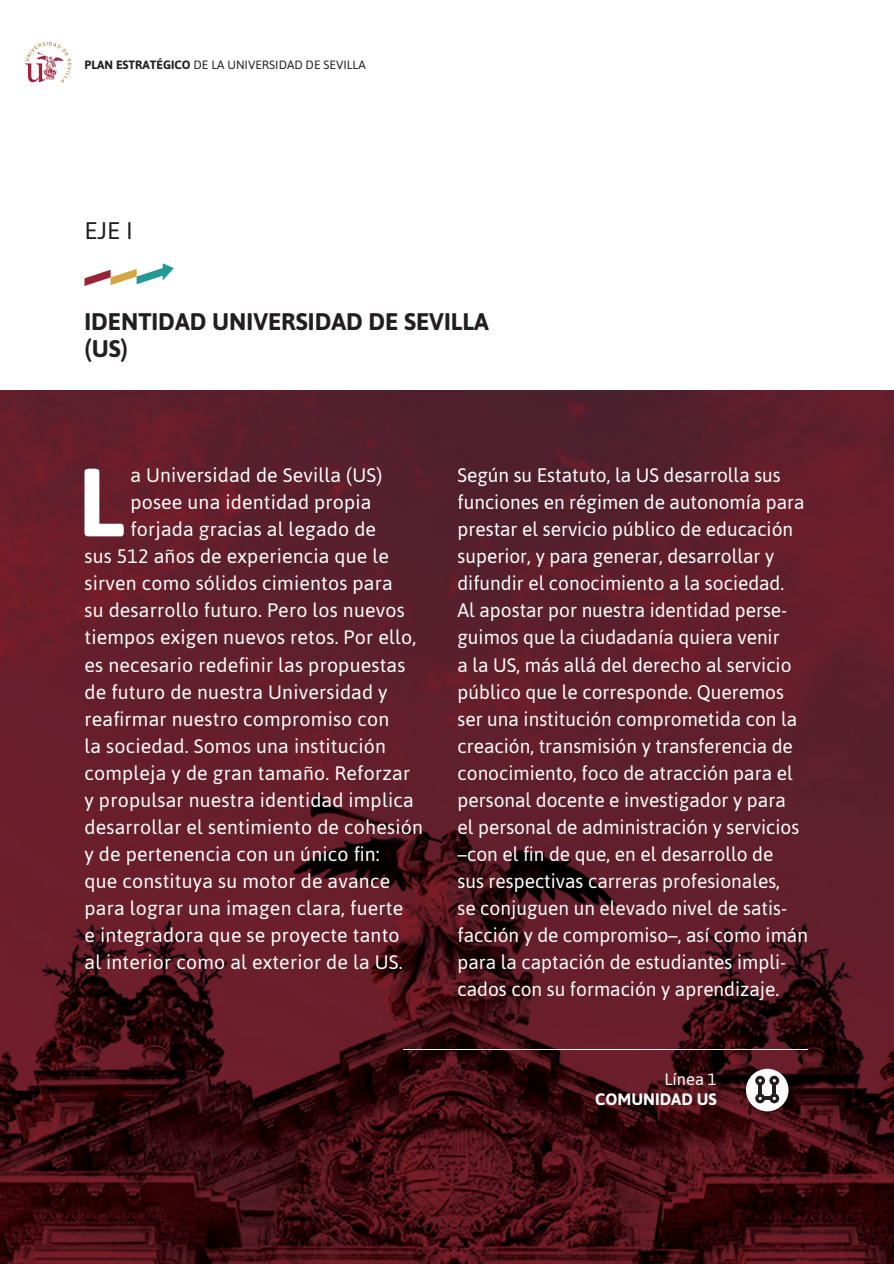
<style>
.page{position:relative;width:894px;height:1264px;background:#fff}
.page>*{position:absolute;margin:0;border:0;box-sizing:border-box;transform-origin:0 0}
.t1{font:700 96.45px "Asap";color:#fff}
.t2{font:700 24px/26.5px "Asap";color:#231f20}
.t3{font:24px "Asap";color:#231f20}
.t4{font:19.5px/27px "Asap";color:#fff}
.t5{font:700 16.5px "Asap";color:#fff}
.t6{font:16.5px "Asap";color:#fff}
.t7{font:12px "Asap";color:#231f20}
.s1{font-weight:700}
</style>
<div class="page">
<svg style="left:25px;top:42px;width:46px;height:41px"></svg>
<svg style="left:84px;top:263px;width:90px;height:23px"></svg>
<img style="left:0;top:391px;width:892px;height:872px">
<hr style="left:403px;top:1049px;width:404px;height:1px;background:#fff">
<div style="left:745px;top:1068px;width:43px;height:43px;background:#fff;border-radius:50%"></div>
<hr style="left:758px;top:1080px;width:3px;height:18px;background:#231f20">
<hr style="left:772px;top:1080px;width:3px;height:18px;background:#231f20">
<svg style="left:755px;top:1093px;width:24px;height:10px"></svg>
<svg style="left:755px;top:1075px;width:24px;height:10px"></svg>
<p class="t7" style="left:84px;top:57px;width:283px"><span class="s1">PLAN ESTRATÉGICO</span> DE LA UNIVERSIDAD DE SEVILLA</p>
<p class="t3" style="left:84px;top:214px;width:50px">EJE I</p>
<p class="t2" style="left:84px;top:307px;width:406px">IDENTIDAD UNIVERSIDAD DE SEVILLA (US)</p>
<h1 class="t1" style="left:78px;top:437px;width:48px">L</h1>
<p class="t4" style="left:130px;top:461px;width:253px">a Universidad de Sevilla (US)</p>
<p class="t4" style="left:130px;top:488px;width:243px">posee una identidad propia</p>
<p class="t4" style="left:130px;top:515px;width:247px">forjada gracias al legado de</p>
<p class="t4" style="left:84px;top:542px;width:306px">sus 512 años de experiencia que le</p>
<p class="t4" style="left:84px;top:569px;width:309px">sirven como sólidos cimientos para</p>
<p class="t4" style="left:84px;top:596px;width:322px">su desarrollo futuro. Pero los nuevos</p>
<p class="t4" style="left:84px;top:623px;width:333px">tiempos exigen nuevos retos. Por ello,</p>
<p class="t4" style="left:84px;top:650px;width:322px">es necesario redefinir las propuestas</p>
<p class="t4" style="left:84px;top:677px;width:304px">de futuro de nuestra Universidad y</p>
<p class="t4" style="left:84px;top:704px;width:306px">reafirmar nuestro compromiso con</p>
<p class="t4" style="left:84px;top:731px;width:303px">la sociedad. Somos una institución</p>
<p class="t4" style="left:84px;top:758px;width:327px">compleja y de gran tamaño. Reforzar</p>
<p class="t4" style="left:84px;top:785px;width:330px">y propulsar nuestra identidad implica</p>
<p class="t4" style="left:84px;top:812px;width:340px">desarrollar el sentimiento de cohesión</p>
<p class="t4" style="left:84px;top:839px;width:296px">y de pertenencia con un único fin:</p>
<p class="t4" style="left:84px;top:866px;width:307px">que constituya su motor de avance</p>
<p class="t4" style="left:84px;top:893px;width:320px">para lograr una imagen clara, fuerte</p>
<p class="t4" style="left:84px;top:920px;width:316px">e integradora que se proyecte tanto</p>
<p class="t4" style="left:84px;top:947px;width:319px">al interior como al exterior de la US.</p>
<p class="t4" style="left:457px;top:461px;width:352px">Según su Estatuto, la US desarrolla sus funciones en régimen de autonomía para prestar el servicio público de educación superior, y para generar, desarrollar y difundir el conocimiento a la sociedad.<br>Al apostar por nuestra identidad perse&shy;guimos que la ciudadanía quiera venir<br>a la US, más allá del derecho al servicio público que le corresponde. Queremos ser una institución comprometida con la creación, transmisión y transferencia de conocimiento, foco de atracción para el personal docente e investigador y para<br>el personal de administración y servicios –con el fin de que, en el desarrollo de<br>sus respectivas carreras profesionales,<br>se conjuguen un elevado nivel de satis&shy;facción y de compromiso–, así como imán para la captación de estudiantes impli&shy;cados con su formación y aprendizaje.</p>
<p class="t6" style="left:664px;top:1068px;width:54px">Línea 1</p>
<p class="t5" style="left:595px;top:1087px;width:123px">COMUNIDAD US</p>
</div>
